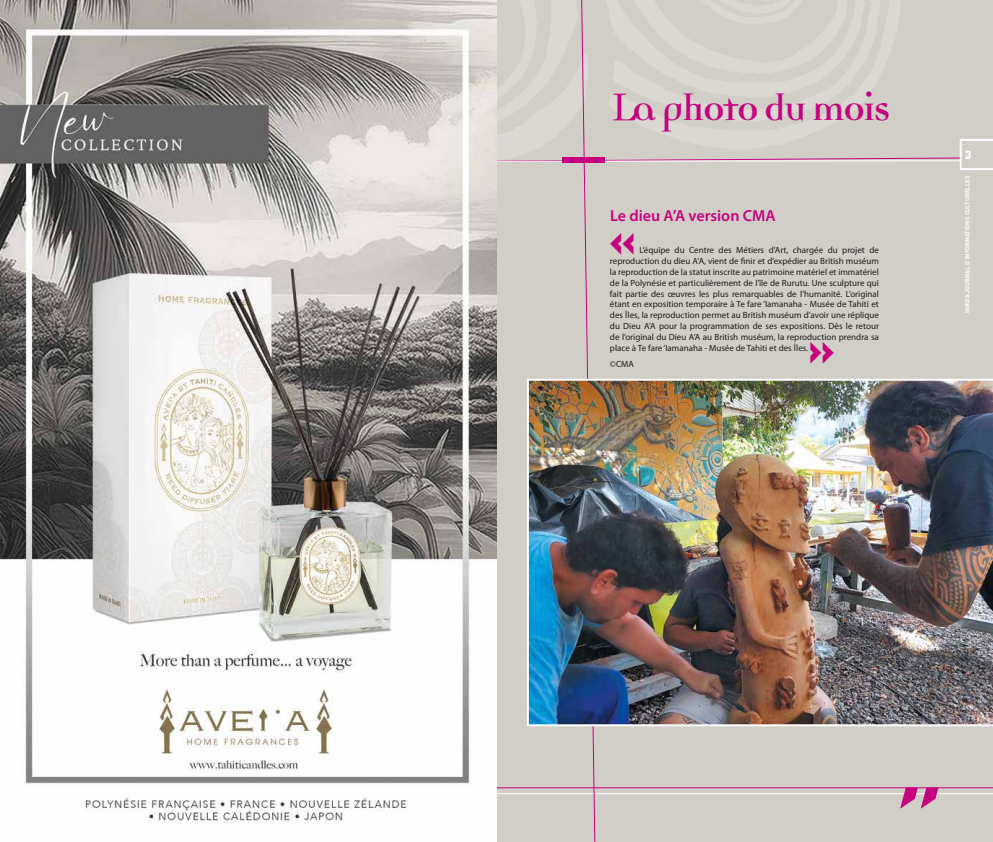
<style>
.page{position:relative;width:993px;height:842px;background:#fff}
.page>*{position:absolute;margin:0;border:0;box-sizing:border-box;transform-origin:0 0}
.t1{font:700 40px "Democratica";letter-spacing:-.04em;color:#c6037f}
.t2{font:900 40px "DIN";color:#c6037f}
.t3{font:600 16px "Myriad Pro";color:#c6037f}
.t4{font:900 12px "DIN";color:#fff}
.t5{font:9px/10.8px "Myriad Pro";color:#1d1d1b;text-align:justify}
.t6{font:700 6px "DIN";color:#fff}
.s1{font-weight:400;font-size:63px}
</style>
<div class="page">
<svg style="left:496px;top:0;width:496px;height:842px;background:#d2cdc8"></svg>
<div style="left:562px;top:157px;width:43px;height:6px;background:#c6037f"></div>
<img style="left:0;top:0;width:496px;height:823px">
<img style="left:526px;top:379px;width:466px;height:347px">
<h1 class="t1" style="left:609px;top:91px;width:282px"><span class="s1">L</span>a photo du mois</h1>
<h2 class="t3" style="left:610px;top:205px;width:167px">Le dieu A’A version CMA</h2>
<h1 class="t2" style="left:609px;top:214px;width:28px">«</h1>
<p class="t5" style="left:609px;top:245px;width:270px;text-indent:29px">L’équipe du Centre des Métiers d’Art, chargée du projet de reproduction du dieu A’A, vient de finir et d’expédier au British muséum la reproduction de la statut inscrite au patrimoine matériel et immatériel de la Polynésie et particulièrement de l’île de Rurutu. Une sculpture qui fait partie des œuvres les plus remarquables de l’humanité. L’original étant en exposition temporaire à Te fare ‘Iamanaha - Musée de Tahiti et des îles, la reproduction permet au British muséum d’avoir une réplique du Dieu A’A pour la programmation de ses expositions. Dès le retour de l’original du Dieu A’A au British muséum, la reproduction prendra sa place à Te fare ‘Iamanaha - Musée de Tahiti et des îles.</p>
<p class="t5" style="left:609px;top:359px;width:25px">©CMA</p>
<h1 class="t2" style="left:808px;top:323px;width:28px">»</h1>
<h3 class="t4" style="left:964px;top:147px;width:8px">3</h3>
<p class="t6" style="left:963px;top:313px;width:138px;rotate:-90deg">HIRO’A JOURNAL D’I NFORMATIONSCULTURELLES</p>
</div>
